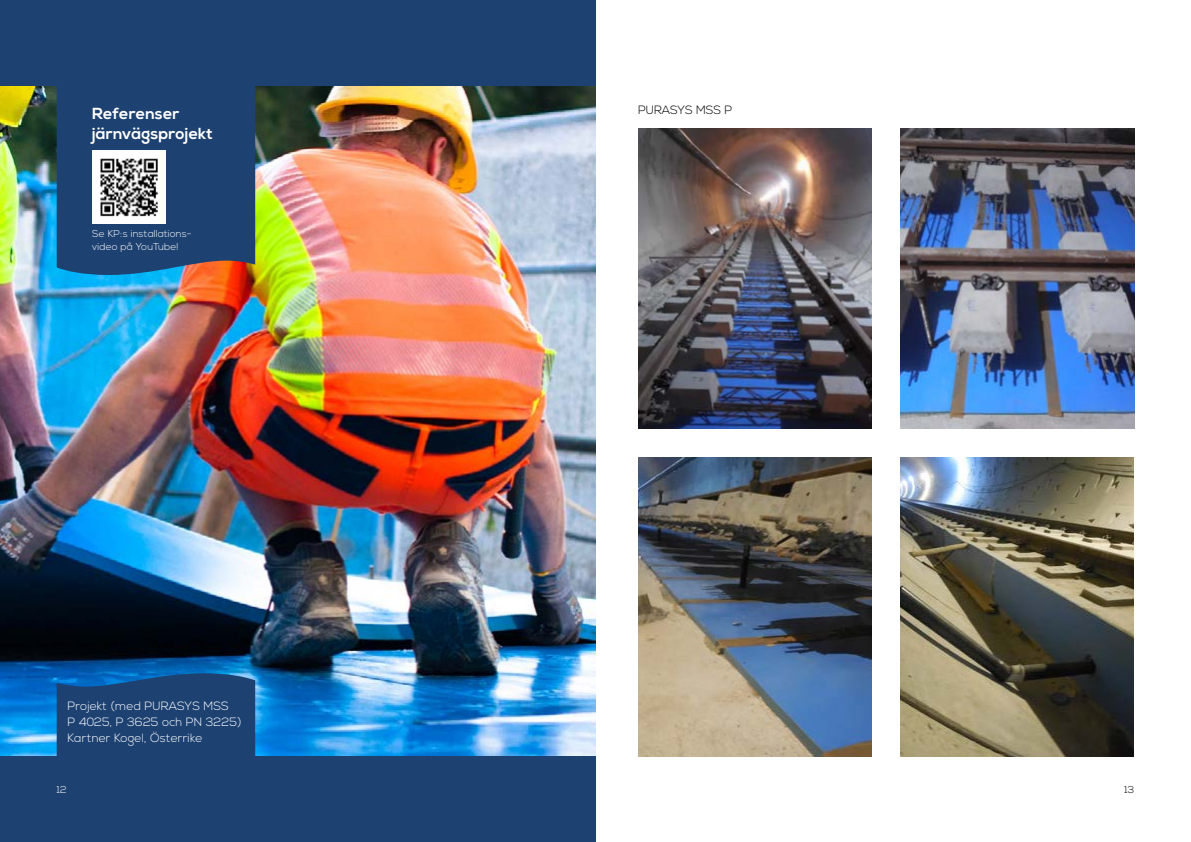
<style>
.page{position:relative;width:1191px;height:842px;background:#fff}
.page>*{position:absolute;margin:0;border:0;box-sizing:border-box;transform-origin:0 0}
.t1{font:700 16px/20px "Nexa";letter-spacing:.01em;color:#fff}
.t2{font:300 12px/16px "Nexa";letter-spacing:.01em;color:#fff}
.t3{font:300 12px "Nexa";color:#000}
.t4{font:300 10px/13px "Nexa";letter-spacing:.01em;color:#fff}
.t5{font:300 10px "Nexa";color:#000}
</style>
<div class="page">
<img style="left:638px;top:458px;width:233px;height:299px">
<img style="left:901px;top:458px;width:233px;height:299px">
<img style="left:638px;top:129px;width:233px;height:299px">
<img style="left:901px;top:129px;width:233px;height:299px">
<img style="left:0;top:85px;width:595px;height:672px">
<svg style="left:57px;top:673px;width:198px;height:84px;background:#1b4477"></svg>
<div style="left:0;top:757px;width:595px;height:85px;background:#1d4171"></div>
<div style="left:57px;top:85px;width:198px;height:190px;background:#1d4171"></div>
<img style="left:92px;top:151px;width:73px;height:73px">
<div style="left:0;top:0;width:595px;height:85px;background:#1d4171"></div>
<h1 class="t1" style="left:92px;top:104px;width:122px">Referenser järnvägsprojekt</h1>
<p class="t4" style="left:92px;top:228px;width:101px">Se KP:s installations&shy;video på YouTube!</p>
<p class="t2" style="left:68px;top:698px;width:175px">Projekt (med PURASYS MSS<br>P 4025, P 3625 och PN 3225)<br>Kartner Kogel, Österrike</p>
<p class="t3" style="left:638px;top:103px;width:96px">PURASYS MSS P</p>
<p class="t4" style="left:57px;top:784px;width:11px">12</p>
<p class="t5" style="left:1124px;top:784px;width:11px">13</p>
</div>
